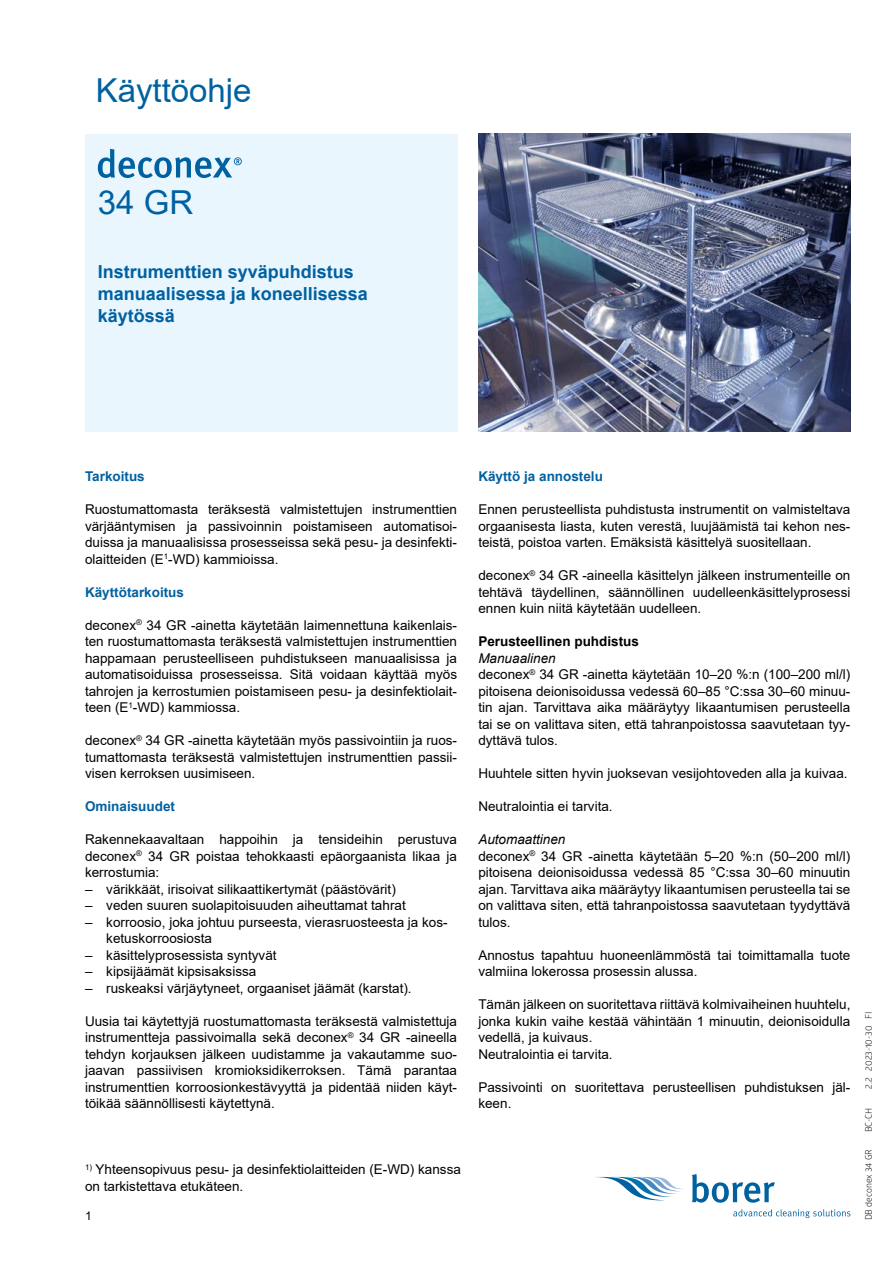
<style>
.page{position:relative;width:893px;height:1263px;background:#fff}
.page>*{position:absolute;margin:0;border:0;box-sizing:border-box;transform-origin:0 0}
.t1{font:33px "Arial";color:#0061a1}
.t2{font:700 18px/21.6px "Arial";color:#0061a1}
.t3{font:13.5px/16.5px "Arial";color:#000;text-align:justify}
.t4{font:700 13.5px "Arial";color:#0061a1}
.t5{font:700 13.5px "Arial";color:#000}
.t6{font:12px "Arial";color:#000}
.t7{font:9px "Glober";color:#000}
.s1{font-style:italic}
</style>
<div class="page">
<svg style="left:595px;top:1177px;width:89px;height:23px"></svg>
<svg style="left:692px;top:1174px;width:83px;height:29px"></svg>
<svg style="left:733px;top:1209px;width:117px;height:9px"></svg>
<div style="left:85px;top:134px;width:372px;height:298px;background:#eaf6fe"></div>
<svg style="left:98px;top:149px;width:144px;height:29px"></svg>
<img style="left:478px;top:134px;width:372px;height:298px">
<h1 class="t1" style="left:96px;top:67px;width:157px">Käyttöohje</h1>
<h1 class="t1" style="left:98px;top:180px;width:97px">34 GR</h1>
<h2 class="t2" style="left:98px;top:262px;width:272px">Instrumenttien syväpuhdistus manuaalisessa ja koneellisessa käytössä</h2>
<p class="t4" style="left:85px;top:467px;width:61px">Tarkoitus</p>
<p class="t3" style="left:85px;top:501px;width:374px">Ruostumattomasta teräksestä valmistettujen instrumenttien värjääntymisen ja passivoinnin poistamiseen automatisoi&shy;duissa ja manuaalisissa prosesseissa sekä pesu- ja desinfekti&shy;olaitteiden (E<sup>1</sup>-WD) kammioissa.</p>
<p class="t4" style="left:85px;top:582px;width:101px">Käyttötarkoitus</p>
<p class="t3" style="left:85px;top:616px;width:374px">deconex<sup>®</sup> 34 GR -ainetta käytetään laimennettuna kaikenlais&shy;ten ruostumattomasta teräksestä valmistettujen instrumenttien happamaan perusteelliseen puhdistukseen manuaalisissa ja automatisoiduissa prosesseissa. Sitä voidaan käyttää myös tahrojen ja kerrostumien poistamiseen pesu- ja desinfektiolait&shy;teen (E<sup>1</sup>-WD) kammiossa.</p>
<p class="t3" style="left:85px;top:732px;width:374px">deconex<sup>®</sup> 34 GR -ainetta käytetään myös passivointiin ja ruos&shy;tumattomasta teräksestä valmistettujen instrumenttien passii&shy;visen kerroksen uusimiseen.</p>
<p class="t4" style="left:85px;top:797px;width:92px">Ominaisuudet</p>
<p class="t3" style="left:85px;top:831px;width:374px">Rakennekaavaltaan happoihin ja tensideihin perustuva deconex<sup>®</sup> 34 GR poistaa tehokkaasti epäorgaanista likaa ja kerrostumia:</p>
<p class="t3" style="left:85px;top:880px;width:312px">– värikkäät, irisoivat silikaattikertymät (päästövärit)</p>
<p class="t3" style="left:85px;top:897px;width:322px">– veden suuren suolapitoisuuden aiheuttamat tahrat</p>
<p class="t3" style="left:106px;top:913px;width:343px;text-indent:-21px">– korroosio, joka johtuu purseesta, vierasruosteesta ja kos&shy;ketuskorroosiosta</p>
<p class="t3" style="left:85px;top:946px;width:193px">– käsittelyprosessista syntyvät</p>
<p class="t3" style="left:85px;top:963px;width:173px">– kipsijäämät kipsisaksissa</p>
<p class="t3" style="left:85px;top:979px;width:328px">– ruskeaksi värjäytyneet, orgaaniset jäämät (karstat).</p>
<p class="t3" style="left:85px;top:1012px;width:374px">Uusia tai käytettyjä ruostumattomasta teräksestä valmistettuja instrumentteja passivoimalla sekä deconex<sup>®</sup> 34 GR -aineella tehdyn korjauksen jälkeen uudistamme ja vakautamme suo&shy;jaavan passiivisen kromioksidikerroksen. Tämä parantaa instrumenttien korroosionkestävyyttä ja pidentää niiden käyt&shy;töikää säännöllisesti käytettynä.</p>
<p class="t3" style="left:85px;top:1161px;width:377px"><sup>1)</sup> Yhteensopivuus pesu- ja desinfektiolaitteiden (E-WD) kanssa on tarkistettava etukäteen.</p>
<p class="t6" style="left:85px;top:1208px;width:8px">1</p>
<p class="t4" style="left:478px;top:467px;width:126px">Käyttö ja annostelu</p>
<p class="t3" style="left:478px;top:501px;width:374px">Ennen perusteellista puhdistusta instrumentit on valmisteltava orgaanisesta liasta, kuten verestä, luujäämistä tai kehon nes&shy;teistä, poistoa varten. Emäksistä käsittelyä suositellaan.</p>
<p class="t3" style="left:478px;top:567px;width:374px">deconex<sup>®</sup> 34 GR -aineella käsittelyn jälkeen instrumenteille on tehtävä täydellinen, säännöllinen uudelleenkäsittelyprosessi ennen kuin niitä käytetään uudelleen.</p>
<p class="t5" style="left:478px;top:632px;width:162px">Perusteellinen puhdistus</p>
<p class="t3" style="left:478px;top:649px;width:374px;text-align:left"><span class="s1">Manuaalinen<br></span>deconex<sup>®</sup> 34 GR -ainetta käytetään 10–20 %:n (100–200 ml/l) pitoisena deionisoidussa vedessä 60–85 °C:ssa 30–60 minuu&shy;tin ajan. Tarvittava aika määräytyy likaantumisen perusteella tai se on valittava siten, että tahranpoistossa saavutetaan tyy&shy;dyttävä tulos.</p>
<p class="t3" style="left:478px;top:765px;width:371px">Huuhtele sitten hyvin juoksevan vesijohtoveden alla ja kuivaa.</p>
<p class="t3" style="left:478px;top:798px;width:136px">Neutralointia ei tarvita.</p>
<p class="t3" style="left:478px;top:831px;width:374px;text-align:left"><span class="s1">Automaattinen<br></span>deconex<sup>®</sup> 34 GR -ainetta käytetään 5–20 %:n (50–200 ml/l) pitoisena deionisoidussa vedessä 85 °C:ssa 30–60 minuutin ajan. Tarvittava aika määräytyy likaantumisen perusteella tai se on valittava siten, että tahranpoistossa saavutetaan tyydyttävä tulos.</p>
<p class="t3" style="left:478px;top:946px;width:374px">Annostus tapahtuu huoneenlämmöstä tai toimittamalla tuote valmiina lokerossa prosessin alussa.</p>
<p class="t3" style="left:478px;top:996px;width:374px;text-align:left">Tämän jälkeen on suoritettava riittävä kolmivaiheinen huuhtelu, jonka kukin vaihe kestää vähintään 1 minuutin, deionisoidulla vedellä, ja kuivaus.<br>Neutralointia ei tarvita.</p>
<p class="t3" style="left:478px;top:1078px;width:374px">Passivointi on suoritettava perusteellisen puhdistuksen jäl&shy;keen.</p>
<p class="t7" style="left:862px;top:1089px;width:78px;rotate:-90deg">2.2 2023-10-30 FI</p>
<p class="t7" style="left:862px;top:1132px;width:26px;rotate:-90deg">BC-CH</p>
<p class="t7" style="left:862px;top:1220px;width:73px;rotate:-90deg">DB deconex 34 GR</p>
</div>
